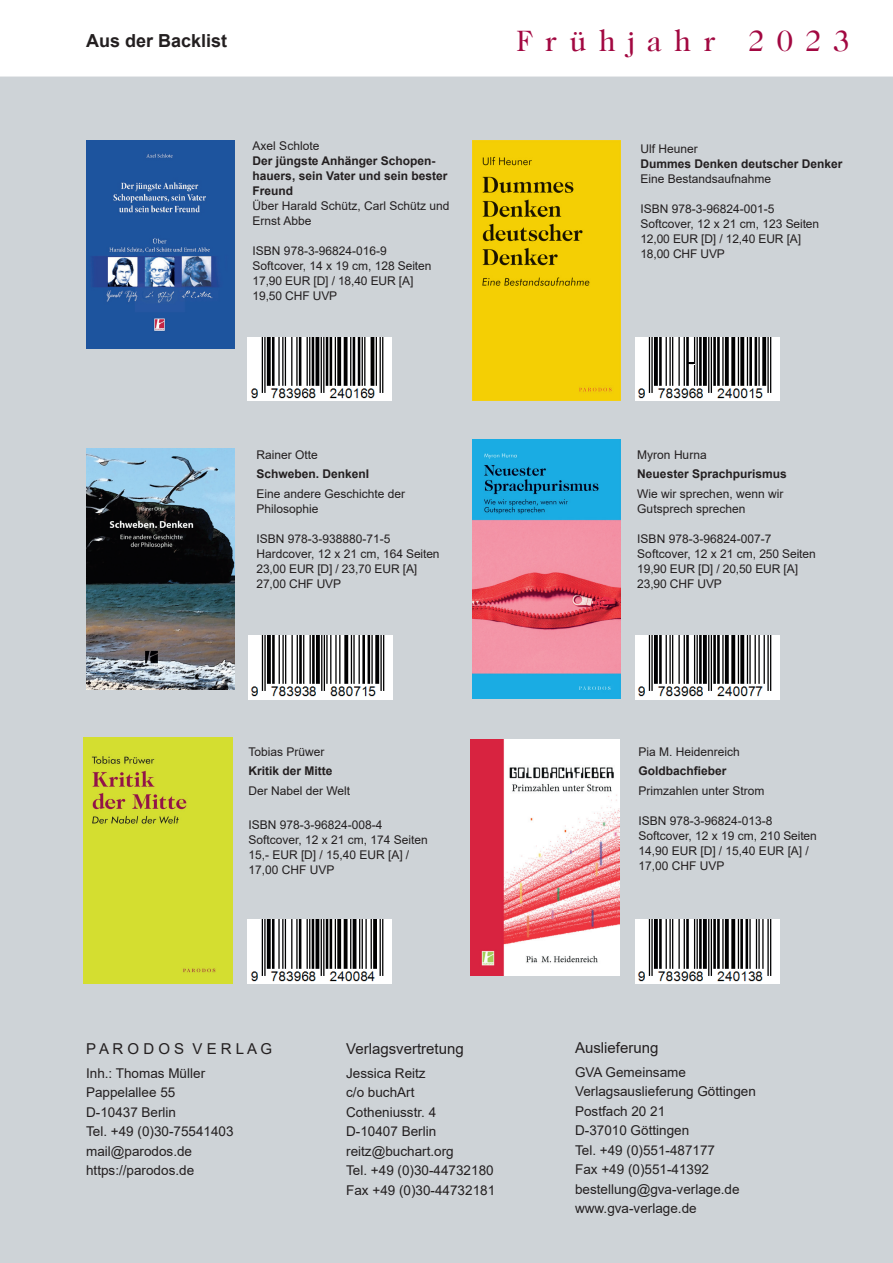
<style>
.page{position:relative;width:893px;height:1263px;background:#fff}
.page>*{position:absolute;margin:0;border:0;box-sizing:border-box;transform-origin:0 0}
.t1{font:30px "Caslon 224 IT Cby BT";letter-spacing:.395em;color:#a20841}
.t2{font:700 18px "Arial";color:#231f20}
.t3{font:15px "Arial";color:#231f20}
.t4{font:13.5px/19.5px "Arial";color:#231f20}
.t5{font:12px/15px "Arial";color:#231f20}
.t6{font:700 12px/15px "Arial";color:#231f20}
</style>
<div class="page">
<div style="left:0;top:77px;width:893px;height:1186px;background:#ced3d7"></div>
<img style="left:472px;top:141px;width:149px;height:259px">
<img style="left:86px;top:140px;width:149px;height:208px">
<img style="left:472px;top:439px;width:148px;height:260px">
<img style="left:86px;top:449px;width:149px;height:240px">
<img style="left:471px;top:739px;width:148px;height:237px">
<div style="left:84px;top:737px;width:149px;height:247px;background:#d4de30"></div>
<img style="left:635px;top:337px;width:144px;height:64px">
<img style="left:248px;top:337px;width:144px;height:64px">
<img style="left:248px;top:635px;width:144px;height:64px">
<img style="left:635px;top:635px;width:144px;height:64px">
<img style="left:248px;top:920px;width:144px;height:64px">
<img style="left:635px;top:920px;width:144px;height:64px">
<svg style="left:689px;top:362px;width:6px;height:3px"></svg>
<h2 class="t2" style="left:86px;top:28px;width:143px">Aus der Backlist</h2>
<h1 class="t1" style="left:516px;top:22px;width:336px">Frühjahr 2023</h1>
<p class="t5" style="left:253px;top:138px;width:68px">Axel Schlote</p>
<p class="t6" style="left:253px;top:153px;width:196px">Der jüngste Anhänger Schopen&shy;hauers, sein Vater und sein bester<br>Freund</p>
<p class="t5" style="left:253px;top:198px;width:198px">Über Harald Schütz, Carl Schütz und<br>Ernst Abbe</p>
<p class="t5" style="left:253px;top:243px;width:180px">ISBN 978-3-96824-016-9<br>Softcover, 14 x 19 cm, 128 Seiten<br>17,90 EUR [D] / 18,40 EUR [A]<br>19,50 CHF UVP</p>
<p class="t5" style="left:257px;top:447px;width:63px">Rainer Otte</p>
<p class="t6" style="left:257px;top:467px;width:114px">Schweben. DenkenI</p>
<p class="t5" style="left:257px;top:486px;width:150px">Eine andere Geschichte der<br>Philosophie</p>
<p class="t5" style="left:257px;top:531px;width:185px">ISBN 978-3-938880-71-5<br>Hardcover, 12 x 21 cm, 164 Seiten<br>23,00 EUR [D] / 23,70 EUR [A]<br>27,00 CHF UVP</p>
<p class="t5" style="left:248px;top:744px;width:78px">Tobias Prüwer</p>
<p class="t6" style="left:248px;top:764px;width:86px">Kritik der Mitte</p>
<p class="t5" style="left:248px;top:783px;width:103px">Der Nabel der Welt</p>
<p class="t5" style="left:248px;top:817px;width:181px">ISBN 978-3-96824-008-4<br>Softcover, 12 x 21 cm, 174 Seiten<br>15,- EUR [D] / 15,40 EUR [A] /<br>17,00 CHF UVP</p>
<p class="t3" style="left:86px;top:1038px;width:187px">P A R O D O S V E R L A G</p>
<p class="t4" style="left:86px;top:1063px;width:149px">Inh.: Thomas Müller<br>Pappelallee 55<br>D-10437 Berlin<br>Tel. +49 (0)30-75541403 mail@parodos.de https://parodos.de</p>
<p class="t3" style="left:346px;top:1038px;width:119px">Verlagsvertretung</p>
<p class="t4" style="left:346px;top:1063px;width:150px">Jessica Reitz<br>c/o buchArt<br>Cotheniusstr. 4<br>D-10407 Berlin reitz@buchart.org<br>Tel. +49 (0)30-44732180<br>Fax +49 (0)30-44732181</p>
<p class="t5" style="left:640px;top:141px;width:59px">Ulf Heuner</p>
<p class="t6" style="left:640px;top:156px;width:204px">Dummes Denken deutscher Denker</p>
<p class="t5" style="left:640px;top:171px;width:132px">Eine Bestandsaufnahme</p>
<p class="t5" style="left:640px;top:201px;width:180px">ISBN 978-3-96824-001-5<br>Softcover, 12 x 21 cm, 123 Seiten<br>12,00 EUR [D] / 12,40 EUR [A]<br>18,00 CHF UVP</p>
<p class="t5" style="left:637px;top:447px;width:71px">Myron Hurna</p>
<p class="t6" style="left:637px;top:467px;width:151px">Neuester Sprachpurismus</p>
<p class="t5" style="left:637px;top:486px;width:148px">Wie wir sprechen, wenn wir<br>Gutsprech sprechen</p>
<p class="t5" style="left:637px;top:531px;width:180px">ISBN 978-3-96824-007-7<br>Softcover, 12 x 21 cm, 250 Seiten<br>19,90 EUR [D] / 20,50 EUR [A]<br>23,90 CHF UVP</p>
<p class="t5" style="left:638px;top:744px;width:103px">Pia M. Heidenreich</p>
<p class="t6" style="left:638px;top:764px;width:90px">Goldbachfieber</p>
<p class="t5" style="left:638px;top:783px;width:128px">Primzahlen unter Strom</p>
<p class="t5" style="left:638px;top:813px;width:180px">ISBN 978-3-96824-013-8<br>Softcover, 12 x 19 cm, 210 Seiten<br>14,90 EUR [D] / 15,40 EUR [A] /<br>17,00 CHF UVP</p>
<p class="t3" style="left:575px;top:1037px;width:85px">Auslieferung</p>
<p class="t4" style="left:575px;top:1062px;width:182px">GVA Gemeinsame<br>Verlagsauslieferung Göttingen<br>Postfach 20 21<br>D-37010 Göttingen<br>Tel. +49 (0)551-487177<br>Fax +49 (0)551-41392 bestellung@gva-verlage.de www.gva-verlage.de</p>
</div>
